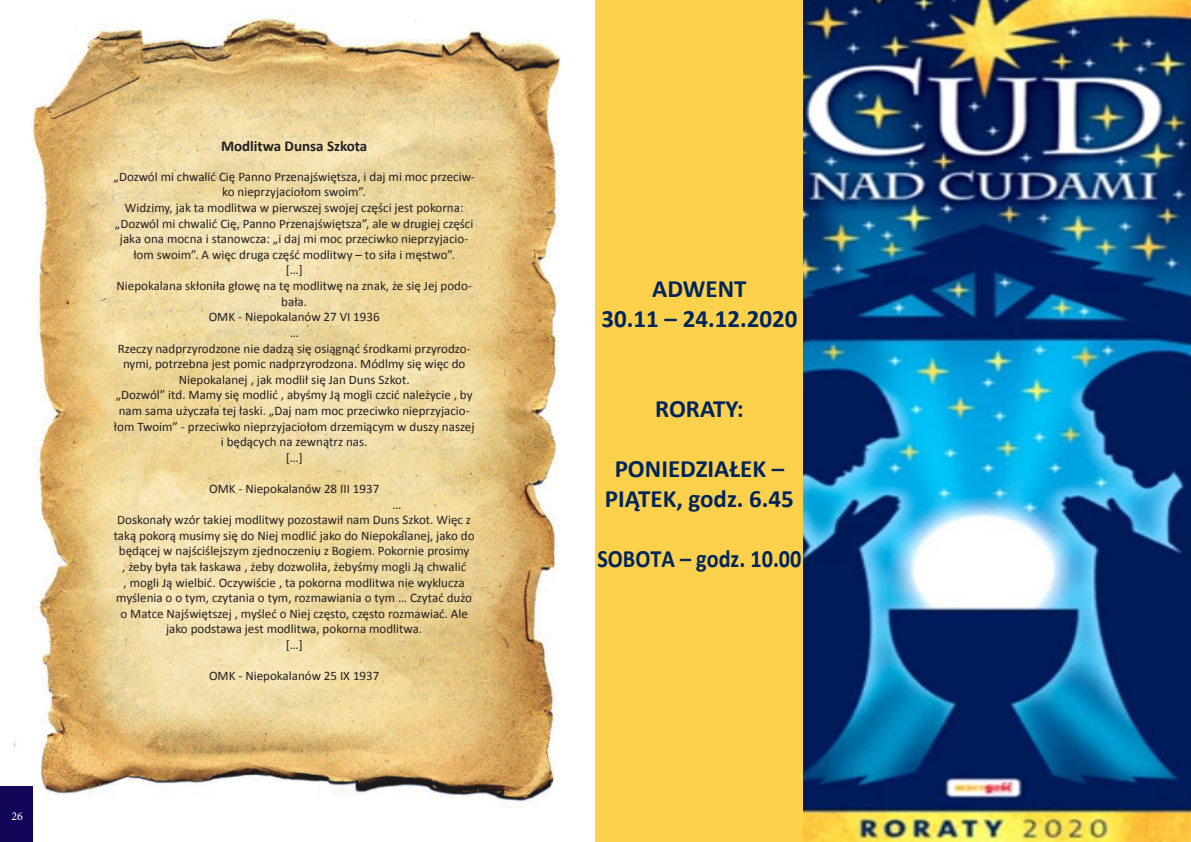
<style>
.page{position:relative;width:1191px;height:842px;background:#fff}
.page>*{position:absolute;margin:0;border:0;box-sizing:border-box;transform-origin:0 0}
.t1{font:700 25px/30px "Calibri";color:#00255d;text-align:center}
.t2{font:700 25px "Calibri";color:#00255d;scale:.89 1}
.t3{font:700 15px "Calibri";color:#231f20}
.t4{font:13px/15.6px "Calibri";color:#231f20;text-align:center}
.t5{font:12px "Minion Pro";color:#fff}
</style>
<div class="page">
<div style="left:595px;top:0;width:208px;height:842px;background:#fdd14c"></div>
<img style="left:14px;top:16px;width:546px;height:792px">
<div style="left:0;top:787px;width:33px;height:55px;background:#110658"></div>
<img style="left:803px;top:0;width:388px;height:842px">
<p class="t5" style="left:11px;top:808px;width:13px">26</p>
<p class="t3" style="left:221px;top:136px;width:148px">Modlitwa Dunsa Szkota</p>
<p class="t4" style="left:114px;top:169px;width:363px">„Dozwól mi chwalić Cię Panno Przenajświętsza, i daj mi moc przeciw&shy;ko nieprzyjaciołom swoim”.</p>
<p class="t4" style="left:115px;top:200px;width:360px">Widzimy, jak ta modlitwa w pierwszej swojej części jest pokorna: „Dozwól mi chwalić Cię, Panno Przenajświętsza”, ale w drugiej części jaka ona mocna i stanowcza: „i daj mi moc przeciwko nieprzyjacio&shy;łom swoim”. A więc druga część modlitwy – to siła i męstwo”.</p>
<p class="t4" style="left:286px;top:262px;width:18px">[…]</p>
<p class="t4" style="left:116px;top:278px;width:357px">Niepokalana skłoniła głowę na tę modlitwę na znak, że się Jej podo&shy;bała.</p>
<p class="t4" style="left:209px;top:309px;width:172px">OMK - Niepokalanów 27 VI 1936</p>
<p class="t4" style="left:290px;top:325px;width:10px">…</p>
<p class="t4" style="left:118px;top:340px;width:354px">Rzeczy nadprzyrodzone nie dadzą się osiągnąć środkami przyrodzo&shy;nymi, potrzebna jest pomic nadprzyrodzona. Módlmy się więc do<br>Niepokalanej , jak modlił się Jan Duns Szkot.</p>
<p class="t4" style="left:114px;top:387px;width:362px">„Dozwól” itd. Mamy się modlić , abyśmy Ją mogli czcić należycie , by nam sama użyczała tej łaski. „Daj nam moc przeciwko nieprzyjacio&shy;łom Twoim” - przeciwko nieprzyjaciołom drzemiącym w duszy naszej i będących na zewnątrz nas.</p>
<p class="t4" style="left:286px;top:450px;width:18px">[…]</p>
<p class="t4" style="left:209px;top:481px;width:172px">OMK - Niepokalanów 28 III 1937</p>
<p class="t4" style="left:392px;top:496px;width:10px">…</p>
<p class="t4" style="left:114px;top:512px;width:362px">Doskonały wzór takiej modlitwy pozostawił nam Duns Szkot. Więc z taką pokorą musimy się do Niej modlić jako do Niepokalanej, jako do będącej w najściślejszym zjednoczeniu z Bogiem. Pokornie prosimy<br>, żeby była tak łaskawa , żeby dozwoliła, żebyśmy mogli Ją chwalić<br>, mogli Ją wielbić. Oczywiście , ta pokorna modlitwa nie wyklucza myślenia o o tym, czytania o tym, rozmawiania o tym … Czytać dużo o Matce Najświętszej , myśleć o Niej często, często rozmawiać. Ale jako podstawa jest modlitwa, pokorna modlitwa.</p>
<p class="t4" style="left:286px;top:637px;width:18px">[…]</p>
<p class="t4" style="left:209px;top:668px;width:172px">OMK - Niepokalanów 25 IX 1937</p>
<p class="t1" style="left:652px;top:273px;width:96px">ADWENT</p>
<p class="t1" style="left:601px;top:303px;width:197px">30.11 – 24.12.2020</p>
<p class="t1" style="left:655px;top:393px;width:90px">RORATY:</p>
<p class="t1" style="left:605px;top:453px;width:190px">PONIEDZIAŁEK –<br>PIĄTEK, godz. 6.45</p>
<p class="t2" style="left:597px;top:542px;width:231px">SOBOTA – godz. 10.00</p>
</div>
